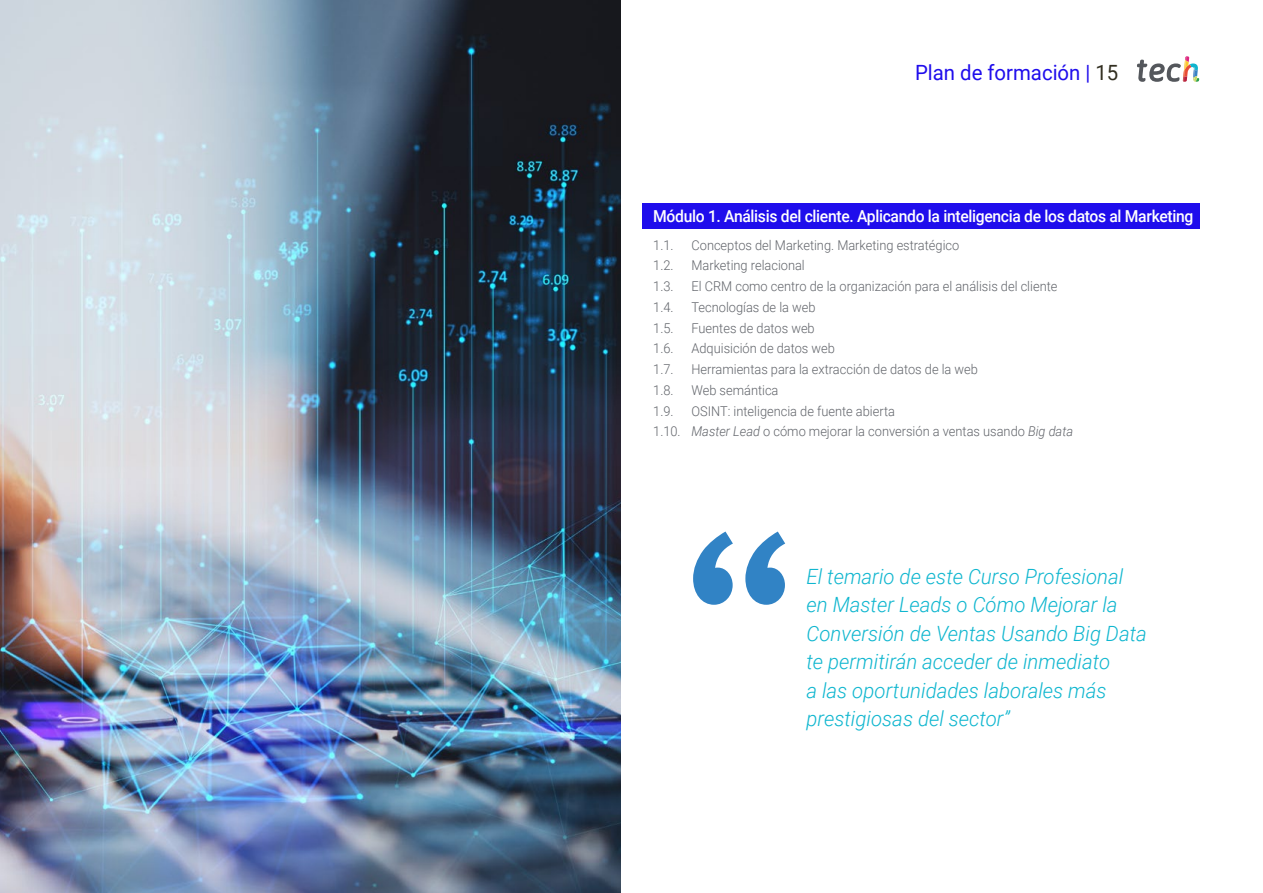
<style>
.page{position:relative;width:1263px;height:893px;background:#fff}
.page>*{position:absolute;margin:0;border:0;box-sizing:border-box;transform-origin:0 0}
.t1{font:italic 300 21px/28.5px "Roboto";color:#0fb6cf}
.t2{font:21px "Roboto";color:#1f0dec}
.t3{font:500 16.5px "Roboto";letter-spacing:-.02em;color:#fff;scale:.95 1}
.t4{font:300 13.5px/20.7px "Roboto";color:#61646a;scale:.95 1}
.s1{color:#312e20}
.s2{font-style:italic}
</style>
<div class="page">
<img style="left:0;top:0;width:621px;height:893px">
<div style="left:642px;top:204px;width:557px;height:25px;background:#1f0dec"></div>
<svg style="left:1137px;top:56px;width:62px;height:26px"></svg>
<svg style="left:693px;top:531px;width:92px;height:74px"></svg>
<h1 class="t2" style="left:915px;top:57px;width:205px">Plan de formación | <span class="s1">15</span></h1>
<p class="t3" style="left:653px;top:205px;width:570px">Módulo 1. Análisis del cliente. Aplicando la inteligencia de los datos al Marketing</p>
<p class="t4" style="left:653px;top:234px;width:23px">1.1.</p>
<p class="t4" style="left:691px;top:234px;width:283px">Conceptos del Marketing. Marketing estratégico</p>
<p class="t4" style="left:653px;top:255px;width:23px">1.2.</p>
<p class="t4" style="left:691px;top:255px;width:121px">Marketing relacional</p>
<p class="t4" style="left:653px;top:275px;width:23px">1.3.</p>
<p class="t4" style="left:691px;top:275px;width:387px">El CRM como centro de la organización para el análisis del cliente</p>
<p class="t4" style="left:653px;top:296px;width:23px">1.4.</p>
<p class="t4" style="left:691px;top:296px;width:132px">Tecnologías de la web</p>
<p class="t4" style="left:653px;top:317px;width:23px">1.5.</p>
<p class="t4" style="left:691px;top:317px;width:131px">Fuentes de datos web</p>
<p class="t4" style="left:653px;top:338px;width:23px">1.6.</p>
<p class="t4" style="left:691px;top:338px;width:153px">Adquisición de datos web</p>
<p class="t4" style="left:653px;top:358px;width:23px">1.7.</p>
<p class="t4" style="left:691px;top:358px;width:303px">Herramientas para la extracción de datos de la web</p>
<p class="t4" style="left:653px;top:379px;width:23px">1.8.</p>
<p class="t4" style="left:691px;top:379px;width:93px">Web semántica</p>
<p class="t4" style="left:653px;top:400px;width:23px">1.9.</p>
<p class="t4" style="left:653px;top:400px;width:443px;text-indent:38px">OSINT: inteligencia de fuente abierta<br>1.10. <span class="s2">Master Lead</span> o cómo mejorar la conversión a ventas usando <span class="s2">Big data</span></p>
<h1 class="t1" style="left:806px;top:561px;width:342px">El temario de este Curso Profesional en Master Leads o Cómo Mejorar la Conversión de Ventas Usando Big Data te permitirán acceder de inmediato<br>a las oportunidades laborales más prestigiosas del sector”</h1>
</div>
